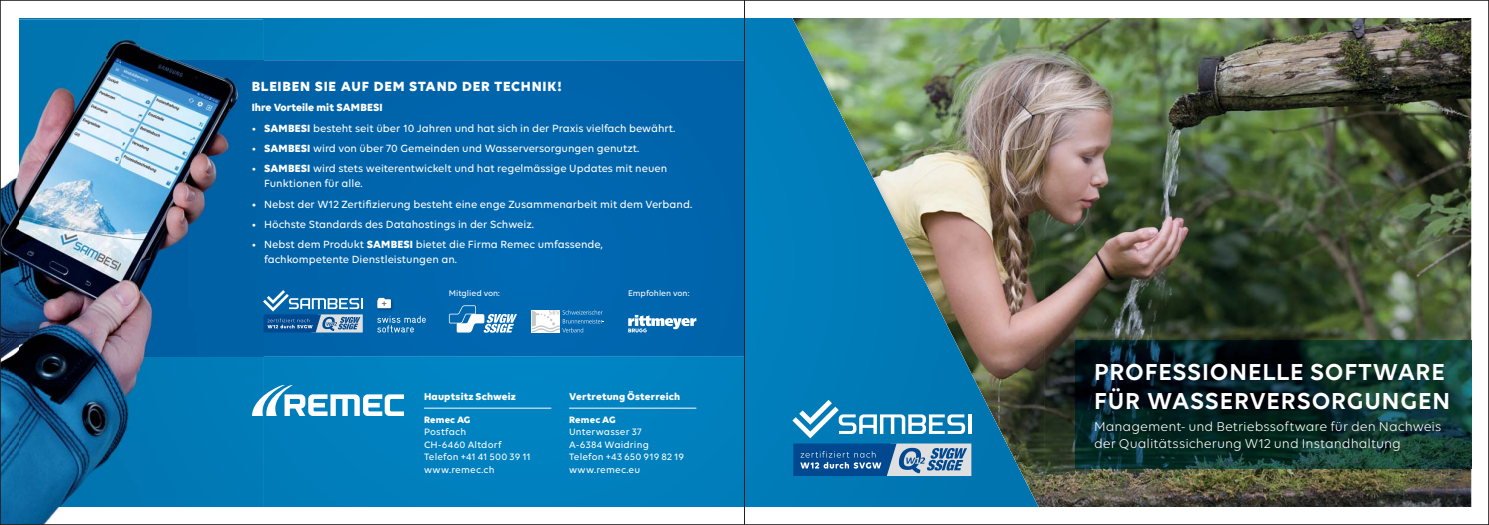
<style>
.page{position:relative;width:1489px;height:525px;background:#fff}
.page>*{position:absolute;margin:0;border:0;box-sizing:border-box;transform-origin:0 0}
.t1{font:600 24.88px/28.8px "Volte";letter-spacing:.03em;color:#fff}
.t2{font:700 14.38px "Volte";letter-spacing:.06em;color:#fff}
.t3{font:13.75px/16.5px "Volte";color:#fff}
.t4{font:500 11.25px/15px "Volte";color:#fff}
.t5{font:700 11.25px "Volte";color:#fff}
.t6{font:700 10.62px "Volte";letter-spacing:.015em;color:#fff}
.t7{font:500 10px/12.5px "Volte";letter-spacing:.015em;color:#fff}
.t8{font:700 10px "Volte";letter-spacing:.015em;color:#fff}
.t9{font:500 8.75px "Volte";color:#fff}
.s1{font-weight:700}
.s2{font-size:11.62px}
</style>
<div class="page">
<img style="left:0;top:0;width:1488px;height:524px">
<p class="t2" style="left:252px;top:78px;width:311px">BLEIBEN SIE AUF DEM STAND DER TECHNIK!</p>
<p class="t5" style="left:252px;top:101px;width:132px">Ihre Vorteile mit SAMBESI</p>
<p class="t4" style="left:252px;top:121px;width:425px">• <span class="s1">SAMBESI</span> besteht seit über 10 Jahren und hat sich in der Praxis vielfach bewährt.</p>
<p class="t4" style="left:252px;top:142px;width:389px">• <span class="s1">SAMBESI</span> wird von über 70 Gemeinden und Wasserversorgungen genutzt.</p>
<p class="t4" style="left:264px;top:162px;width:405px;text-indent:-12px">• <span class="s1">SAMBESI</span> wird stets weiterentwickelt und hat regelmässige Updates mit neuen<br>Funktionen für alle.</p>
<p class="t4" style="left:252px;top:197px;width:442px"><span class="s2">•</span> Nebst der W12 Zertifizierung besteht eine enge Zusammenarbeit mit dem Verband.</p>
<p class="t4" style="left:252px;top:218px;width:284px">• Höchste Standards des Datahostings in der Schweiz.</p>
<p class="t4" style="left:264px;top:238px;width:340px;text-indent:-12px">• Nebst dem Produkt <span class="s1">SAMBESI</span> bietet die Firma Remec umfassende, fachkompetente Dienstleistungen an.</p>
<p class="t9" style="left:449px;top:290px;width:53px">Mitglied von:</p>
<p class="t9" style="left:628px;top:289px;width:63px">Empfohlen von:</p>
<p class="t6" style="left:424px;top:390px;width:93px">Hauptsitz Schweiz</p>
<p class="t6" style="left:569px;top:390px;width:112px">Vertretung Österreich</p>
<p class="t8" style="left:424px;top:413px;width:48px">Remec AG</p>
<p class="t7" style="left:424px;top:426px;width:108px">Postfach<br>CH-6460 Altdorf<br>Telefon +41 41 500 39 11 www.remec.ch</p>
<p class="t8" style="left:569px;top:413px;width:48px">Remec AG</p>
<p class="t7" style="left:569px;top:426px;width:117px">Unterwasser 37<br>A-6384 Waidring<br>Telefon +43 650 919 82 19 www.remec.eu</p>
<h1 class="t1" style="left:1093px;top:359px;width:357px">PROFESSIONELLE SOFTWARE<br>FÜR WASSERVERSORGUNGEN</h1>
<p class="t3" style="left:1093px;top:419px;width:349px">Management- und Betriebssoftware für den Nachweis der Qualitätssicherung W12 und Instandhaltung</p>
</div>
